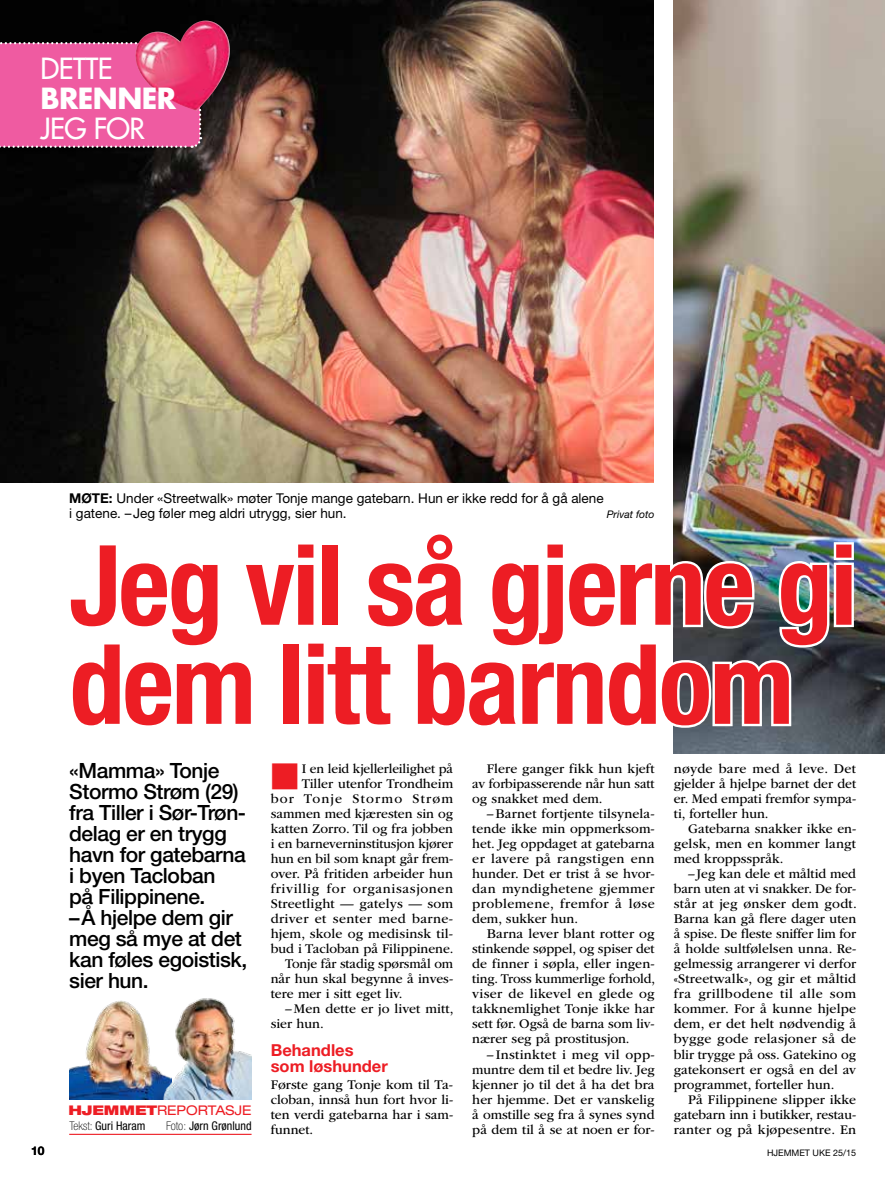
<style>
.page{position:relative;width:885px;height:1183px;background:#fff}
.page>*{position:absolute;margin:0;border:0;box-sizing:border-box;transform-origin:0 0}
.t1{font:700 condensed 111px/99px "Helvetica Neue LT Std";letter-spacing:-.02em;color:#ed1d24}
.t2{font:500 28.35px "Futura Std";letter-spacing:-.02em;color:#fff}
.t3{font:700 28.35px "Futura Std";letter-spacing:-.02em;color:#fff}
.t4{font:500 21px/21px "Helvetica Neue LT Std";letter-spacing:-.02em;color:#000}
.t5{font:700 16.5px/16px "Helvetica Neue LT Std";color:#ed1d24}
.t6{font:13.8px/15px "ITC Garamond Std";color:#000;text-align:justify}
.t7{font:13.8px "ITC Garamond Std";color:#000;scale:.96 1}
.t8{font:13.8px "ITC Garamond Std";letter-spacing:.045em;color:#000}
.t9{font:13.8px "ITC Garamond Std";letter-spacing:.025em;color:#000}
.t10{font:13.8px "ITC Garamond Std";letter-spacing:.085em;color:#000}
.t11{font:13.5px/15px "Helvetica Neue LT Std";color:#000}
.t12{font:expanded 13.35px "Helvetica Neue LT Std";color:#ed1d24}
.t13{font:condensed 12px "Helvetica Neue LT Std";color:#000}
.t14{font:700 12px "Helvetica Neue LT Std";color:#000}
.t15{font:italic 10.5px "Helvetica Neue LT Std";color:#000}
.t16{font:9px "Helvetica Neue LT Std";color:#000}
.s1{font-weight:700}
.s2{font-weight:900}
.s3{font-weight:100}
</style>
<div class="page">
<img style="left:673px;top:0;width:211px;height:752px">
<img style="left:0;top:0;width:653px;height:482px">
<hr style="left:69px;top:1133px;width:182px;height:1px;background:#ed1d24">
<img style="left:69px;top:1000px;width:94px;height:99px">
<img style="left:163px;top:998px;width:88px;height:101px">
<img style="left:673px;top:529px;width:183px;height:201px">
<div style="left:0;top:43px;width:205px;height:108px;background:#000;opacity:.2"></div>
<svg style="left:0;top:41px;width:202px;height:108px"></svg>
<img style="left:181px;top:21px;width:24px;height:19px">
<h2 class="t2" style="left:41px;top:50px;width:74px">DETTE</h2>
<h2 class="t3" style="left:41px;top:79px;width:137px">BRENNER</h2>
<h2 class="t2" style="left:41px;top:110px;width:106px">JEG FOR</h2>
<p class="t11" style="left:69px;top:490px;width:536px"><span class="s1">MØTE:</span> Under «Streetwalk» møter Tonje mange gatebarn. Hun er ikke redd for å gå alene i gatene. –Jeg føler meg aldri utrygg, sier hun.</p>
<p class="t15" style="left:606px;top:508px;width:49px">Privat foto</p>
<h1 class="t1" style="left:69px;top:534px;width:789px">Jeg vil så gjerne gi dem litt barndom</h1>
<h3 class="t4" style="left:69px;top:759px;width:180px">«Mamma» Tonje<br>Stormo Strøm (29) fra Tiller i Sør-Trøn&shy;delag er en trygg havn for gatebarna i byen Tacloban<br>på Filippinene.<br>–Å hjelpe dem gir meg så mye at det kan føles egoistisk, sier hun.</h3>
<p class="t6" style="left:472px;top:761px;width:184px;text-indent:14px">Flere ganger fikk hun kjeft av forbipasserende når hun satt og snakket med dem.</p>
<p class="t7" style="left:301px;top:761px;width:159px">I en leid kjellerleilighet på</p>
<p class="t6" style="left:301px;top:776px;width:153px">Tiller utenfor Trondheim</p>
<p class="t10" style="left:271px;top:791px;width:184px">bor Tonje Stormo Strøm</p>
<p class="t6" style="left:271px;top:806px;width:184px">sammen med kjæresten sin og</p>
<p class="t6" style="left:271px;top:821px;width:184px">katten Zorro. Til og fra jobben</p>
<p class="t7" style="left:271px;top:836px;width:191px">i en barneverninstitusjon kjører</p>
<p class="t7" style="left:271px;top:851px;width:191px">hun en bil som knapt går frem-</p>
<p class="t6" style="left:271px;top:866px;width:184px">over. På fritiden arbeider hun</p>
<p class="t8" style="left:271px;top:881px;width:184px">frivillig for organisasjonen</p>
<p class="t6" style="left:271px;top:896px;width:184px">Streetlight — gatelys — som</p>
<p class="t9" style="left:271px;top:911px;width:184px">driver et senter med barne-</p>
<p class="t6" style="left:271px;top:926px;width:184px">hjem, skole og medisinsk til-</p>
<p class="t6" style="left:271px;top:941px;width:184px">bud i Tacloban på Filippinene.</p>
<p class="t7" style="left:285px;top:956px;width:176px">Tonje får stadig spørsmål om</p>
<p class="t6" style="left:271px;top:971px;width:184px">når hun skal begynne å inves-</p>
<p class="t6" style="left:271px;top:986px;width:133px">tere mer i sitt eget liv.</p>
<p class="t6" style="left:271px;top:1001px;width:184px;text-indent:14px">– Men dette er jo livet mitt, sier hun.</p>
<p class="t5" style="left:271px;top:1041px;width:119px">Behandles som løshunder</p>
<p class="t6" style="left:271px;top:1076px;width:184px">Første gang Tonje kom til Ta&shy;cloban, innså hun fort hvor li&shy;ten verdi gatebarna har i sam&shy;funnet.</p>
<p class="t6" style="left:673px;top:761px;width:184px">nøyde bare med å leve. Det gjelder å hjelpe barnet der det er. Med empati fremfor sympa&shy;ti, forteller hun.</p>
<p class="t6" style="left:673px;top:821px;width:184px;text-indent:14px">Gatebarna snakker ikke en&shy;gelsk, men en kommer langt med kroppsspråk.</p>
<p class="t6" style="left:673px;top:866px;width:184px;text-indent:14px">–Jeg kan dele et måltid med barn uten at vi snakker. De for&shy;står at jeg ønsker dem godt.<br>Barna kan gå flere dager uten å spise. De fleste sniffer lim for å holde sultfølelsen unna. Re&shy;gelmessig arrangerer vi derfor «Streetwalk», og gir et måltid fra grillbodene til alle som kommer. For å kunne hjelpe dem, er det helt nødvendig å bygge gode relasjoner så de blir trygge på oss. Gatekino og gatekonsert er også en del av programmet, forteller hun.</p>
<p class="t6" style="left:673px;top:1091px;width:184px;text-indent:14px">På Filippinene slipper ikke gatebarn inn i butikker, restau&shy;ranter og på kjøpesentre. En</p>
<p class="t6" style="left:472px;top:806px;width:184px;text-indent:14px">–Barnet fortjente tilsynela&shy;tende ikke min oppmerksom&shy;het. Jeg oppdaget at gatebarna er lavere på rangstigen enn hunder. Det er trist å se hvor&shy;dan myndighetene gjemmer problemene, fremfor å løse dem, sukker hun.</p>
<p class="t6" style="left:472px;top:926px;width:184px;text-indent:14px">Barna lever blant rotter og stinkende søppel, og spiser det de finner i søpla, eller ingen&shy;ting. Tross kummerlige forhold, viser de likevel en glede og takknemlighet Tonje ikke har sett før. Også de barna som liv&shy;nærer seg på prostitusjon.</p>
<p class="t6" style="left:472px;top:1046px;width:184px;text-indent:14px">– Instinktet i meg vil opp&shy;muntre dem til et bedre liv. Jeg kjenner jo til det å ha det bra her hjemme. Det er vanskelig å omstille seg fra å synes synd på dem til å se at noen er for-</p>
<p class="t12" style="left:68px;top:1102px;width:185px"><span class="s2">HJEMMET</span>REPORTASJE</p>
<p class="t13" style="left:69px;top:1118px;width:77px"><span class="s3">Tekst:</span> Guri Haram</p>
<p class="t13" style="left:166px;top:1118px;width:87px"><span class="s3">Foto:</span> Jørn Grønlund</p>
<p class="t14" style="left:31px;top:1143px;width:15px">10</p>
<p class="t16" style="left:767px;top:1147px;width:91px">HJEMMET UKE 25/15</p>
</div>
